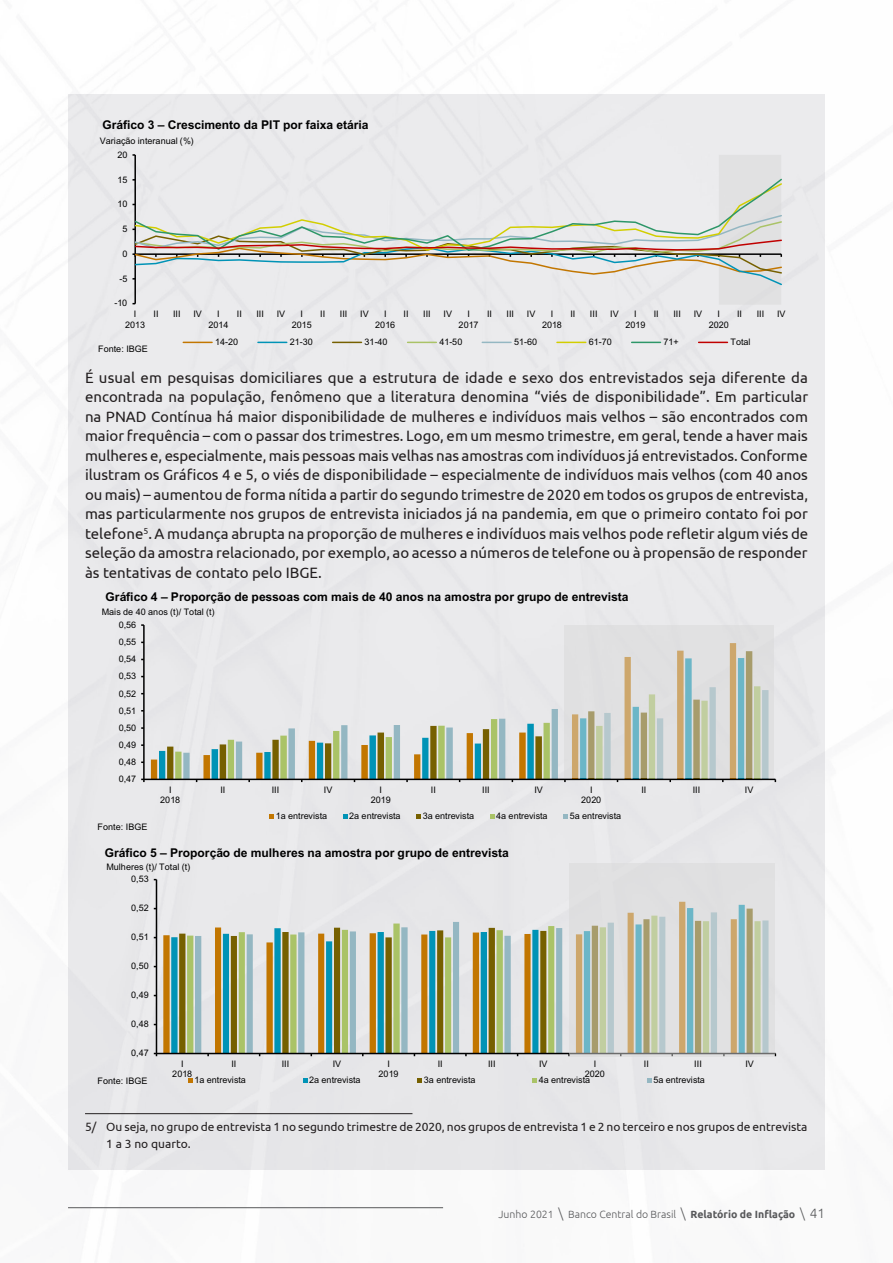
<style>
.page{position:relative;width:893px;height:1263px;background:#fff}
.page>*{position:absolute;margin:0;border:0;box-sizing:border-box;transform-origin:0 0}
._3__Corpo_de_texto{font:15px/19.5px "Ubuntu";color:#231f20;text-align:justify}
.t1{font:700 12px "Arial";color:#000}
._6__Rodapé{font:12px/17.2px "Ubuntu";letter-spacing:-.005em;color:#231f20}
.t2{font:300 10.5px "Ubuntu";color:#57585a}
.t3{font:9px/10.4px "Arial";color:#000;text-align:center}
.s1{font-size:13.5px}
.s2{font-weight:700}
</style>
<div class="page">
<div style="left:68px;top:94px;width:757px;height:1075px;background:#ececee"></div>
<hr style="left:68px;top:1207px;width:375px;height:1px;background:#57585a">
<hr style="left:85px;top:1113px;width:327px;height:1px;background:#231f20">
<svg style="left:183px;top:709px;width:585px;height:70px"></svg>
<hr style="left:143px;top:625px;width:2px;height:154px;background:#000">
<hr style="left:144px;top:779px;width:631px;height:1px;background:#000">
<svg style="left:270px;top:814px;width:4px;height:5px"></svg>
<svg style="left:343px;top:814px;width:4px;height:5px"></svg>
<svg style="left:416px;top:814px;width:5px;height:5px"></svg>
<svg style="left:490px;top:814px;width:5px;height:5px"></svg>
<svg style="left:563px;top:814px;width:5px;height:5px"></svg>
<div style="left:564px;top:625px;width:210px;height:152px;background:#d9d9d9;opacity:.5"></div>
<svg style="left:163px;top:935px;width:8px;height:118px"></svg>
<svg style="left:171px;top:937px;width:8px;height:116px"></svg>
<svg style="left:179px;top:933px;width:8px;height:120px"></svg>
<svg style="left:195px;top:921px;width:374px;height:132px"></svg>
<hr style="left:156px;top:880px;width:1px;height:173px;background:#000">
<hr style="left:156px;top:1053px;width:619px;height:1px;background:#000">
<svg style="left:188px;top:1078px;width:5px;height:4px"></svg>
<svg style="left:303px;top:1078px;width:5px;height:4px"></svg>
<svg style="left:418px;top:1078px;width:4px;height:4px"></svg>
<svg style="left:532px;top:1078px;width:5px;height:4px"></svg>
<svg style="left:647px;top:1078px;width:5px;height:4px"></svg>
<div style="left:569px;top:863px;width:206px;height:194px;background:#d9d9d9;opacity:.5"></div>
<svg style="left:132px;top:154px;width:650px;height:151px"></svg>
<svg style="left:183px;top:342px;width:29px;height:1px"></svg>
<svg style="left:258px;top:342px;width:29px;height:1px"></svg>
<svg style="left:333px;top:342px;width:28px;height:1px"></svg>
<svg style="left:408px;top:342px;width:28px;height:1px"></svg>
<svg style="left:482px;top:342px;width:29px;height:1px"></svg>
<svg style="left:557px;top:342px;width:29px;height:1px"></svg>
<svg style="left:632px;top:342px;width:28px;height:1px"></svg>
<svg style="left:699px;top:342px;width:28px;height:1px"></svg>
<p class="t1" style="left:102px;top:118px;width:268px">Gráfico 3 – Crescimento da PIT por faixa etária</p>
<p class="t3" style="left:100px;top:136px;width:96px">Variação interanual (%)</p>
<p class="t3" style="left:117px;top:150px;width:12px">20</p>
<p class="t3" style="left:117px;top:174px;width:12px">15</p>
<p class="t3" style="left:117px;top:199px;width:12px">10</p>
<p class="t3" style="left:122px;top:224px;width:7px">5</p>
<p class="t3" style="left:122px;top:249px;width:7px">0</p>
<p class="t3" style="left:119px;top:273px;width:10px">-5</p>
<p class="t3" style="left:114px;top:298px;width:14px">-10</p>
<p class="t3" style="left:125px;top:309px;width:21px">I<br>2013</p>
<p class="t3" style="left:153px;top:309px;width:7px">II</p>
<p class="t3" style="left:173px;top:309px;width:9px">III</p>
<p class="t3" style="left:193px;top:309px;width:10px">IV</p>
<p class="t3" style="left:209px;top:309px;width:21px">I<br>2014</p>
<p class="t3" style="left:237px;top:309px;width:7px">II</p>
<p class="t3" style="left:256px;top:309px;width:9px">III</p>
<p class="t3" style="left:277px;top:309px;width:10px">IV</p>
<p class="t3" style="left:292px;top:309px;width:21px">I<br>2015</p>
<p class="t3" style="left:320px;top:309px;width:7px">II</p>
<p class="t3" style="left:340px;top:309px;width:9px">III</p>
<p class="t3" style="left:360px;top:309px;width:10px">IV</p>
<p class="t3" style="left:375px;top:309px;width:21px">I<br>2016</p>
<p class="t3" style="left:404px;top:309px;width:7px">II</p>
<p class="t3" style="left:423px;top:309px;width:9px">III</p>
<p class="t3" style="left:444px;top:309px;width:10px">IV</p>
<p class="t3" style="left:459px;top:309px;width:21px">I<br>2017</p>
<p class="t3" style="left:487px;top:309px;width:7px">II</p>
<p class="t3" style="left:507px;top:309px;width:9px">III</p>
<p class="t3" style="left:527px;top:309px;width:10px">IV</p>
<p class="t3" style="left:542px;top:309px;width:21px">I<br>2018</p>
<p class="t3" style="left:570px;top:309px;width:7px">II</p>
<p class="t3" style="left:590px;top:309px;width:9px">III</p>
<p class="t3" style="left:610px;top:309px;width:10px">IV</p>
<p class="t3" style="left:625px;top:309px;width:21px">I<br>2019</p>
<p class="t3" style="left:654px;top:309px;width:7px">II</p>
<p class="t3" style="left:673px;top:309px;width:9px">III</p>
<p class="t3" style="left:694px;top:309px;width:10px">IV</p>
<p class="t3" style="left:709px;top:309px;width:21px">I<br>2020</p>
<p class="t3" style="left:737px;top:309px;width:7px">II</p>
<p class="t3" style="left:757px;top:309px;width:9px">III</p>
<p class="t3" style="left:777px;top:309px;width:10px">IV</p>
<p class="t3" style="left:98px;top:344px;width:51px">Fonte: IBGE</p>
<p class="t3" style="left:215px;top:337px;width:25px">14-20</p>
<p class="t3" style="left:290px;top:337px;width:25px">21-30</p>
<p class="t3" style="left:365px;top:337px;width:25px">31-40</p>
<p class="t3" style="left:439px;top:337px;width:25px">41-50</p>
<p class="t3" style="left:514px;top:337px;width:25px">51-60</p>
<p class="t3" style="left:589px;top:337px;width:25px">61-70</p>
<p class="t3" style="left:664px;top:337px;width:17px">71+</p>
<p class="t3" style="left:731px;top:337px;width:21px">Total</p>
<p class="_3__Corpo_de_texto" style="left:85px;top:367px;width:725px">É usual em pesquisas domiciliares que a estrutura de idade e sexo dos entrevistados seja diferente da encontrada na população, fenômeno que a literatura denomina “viés de disponibilidade”. Em particular na PNAD Contínua há maior disponibilidade de mulheres e indivíduos mais velhos – são encontrados com maior frequência – com o passar dos trimestres. Logo, em um mesmo trimestre, em geral, tende a haver mais mulheres e, especialmente, mais pessoas mais velhas nas amostras com indivíduos já entrevistados. Conforme ilustram os Gráficos 4 e 5, o viés de disponibilidade – especialmente de indivíduos mais velhos (com 40 anos ou mais) – aumentou de forma nítida a partir do segundo trimestre de 2020 em todos os grupos de entrevista, mas particularmente nos grupos de entrevista iniciados já na pandemia, em que o primeiro contato foi por telefone<sup>5</sup>. A mudança abrupta na proporção de mulheres e indivíduos mais velhos pode refletir algum viés de seleção da amostra relacionado, por exemplo, ao acesso a números de telefone ou à propensão de responder às tentativas de contato pelo IBGE.</p>
<p class="t1" style="left:106px;top:590px;width:524px">Gráfico 4 – Proporção de pessoas com mais de 40 anos na amostra por grupo de entrevista</p>
<p class="t3" style="left:102px;top:607px;width:114px">Mais de 40 anos (t)/ Total (t)</p>
<p class="t3" style="left:119px;top:620px;width:19px">0,56</p>
<p class="t3" style="left:119px;top:637px;width:19px">0,55</p>
<p class="t3" style="left:119px;top:654px;width:19px">0,54</p>
<p class="t3" style="left:119px;top:671px;width:19px">0,53</p>
<p class="t3" style="left:119px;top:688px;width:19px">0,52</p>
<p class="t3" style="left:119px;top:705px;width:19px">0,51</p>
<p class="t3" style="left:119px;top:723px;width:19px">0,50</p>
<p class="t3" style="left:119px;top:740px;width:19px">0,49</p>
<p class="t3" style="left:119px;top:757px;width:19px">0,48</p>
<p class="t3" style="left:119px;top:774px;width:19px">0,47</p>
<p class="t3" style="left:98px;top:821px;width:51px">Fonte: IBGE</p>
<p class="t3" style="left:160px;top:785px;width:21px">I<br>2018</p>
<p class="t3" style="left:220px;top:785px;width:7px">II</p>
<p class="t3" style="left:272px;top:785px;width:9px">III</p>
<p class="t3" style="left:324px;top:785px;width:10px">IV</p>
<p class="t3" style="left:371px;top:785px;width:21px">I<br>2019</p>
<p class="t3" style="left:431px;top:785px;width:7px">II</p>
<p class="t3" style="left:482px;top:785px;width:9px">III</p>
<p class="t3" style="left:534px;top:785px;width:10px">IV</p>
<p class="t3" style="left:581px;top:785px;width:21px">I<br>2020</p>
<p class="t3" style="left:641px;top:785px;width:7px">II</p>
<p class="t3" style="left:693px;top:785px;width:9px">III</p>
<p class="t3" style="left:745px;top:785px;width:10px">IV</p>
<p class="t3" style="left:276px;top:811px;width:53px">1a entrevista</p>
<p class="t3" style="left:349px;top:811px;width:53px">2a entrevista</p>
<p class="t3" style="left:423px;top:811px;width:53px">3a entrevista</p>
<p class="t3" style="left:496px;top:811px;width:53px">4a entrevista</p>
<p class="t3" style="left:570px;top:811px;width:53px">5a entrevista</p>
<p class="t1" style="left:105px;top:846px;width:406px">Gráfico 5 – Proporção de mulheres na amostra por grupo de entrevista</p>
<p class="t3" style="left:106px;top:862px;width:85px">Mulheres (t)/ Total (t)</p>
<p class="t3" style="left:131px;top:874px;width:19px">0,53</p>
<p class="t3" style="left:131px;top:903px;width:19px">0,52</p>
<p class="t3" style="left:131px;top:932px;width:19px">0,51</p>
<p class="t3" style="left:131px;top:961px;width:19px">0,50</p>
<p class="t3" style="left:131px;top:990px;width:19px">0,49</p>
<p class="t3" style="left:131px;top:1019px;width:19px">0,48</p>
<p class="t3" style="left:131px;top:1048px;width:19px">0,47</p>
<p class="t3" style="left:98px;top:1076px;width:51px">Fonte: IBGE</p>
<p class="t3" style="left:172px;top:1059px;width:21px">I<br>2018</p>
<p class="t3" style="left:231px;top:1059px;width:7px">II</p>
<p class="t3" style="left:282px;top:1059px;width:9px">III</p>
<p class="t3" style="left:333px;top:1059px;width:10px">IV</p>
<p class="t3" style="left:379px;top:1059px;width:21px">I<br>2019</p>
<p class="t3" style="left:438px;top:1059px;width:7px">II</p>
<p class="t3" style="left:488px;top:1059px;width:9px">III</p>
<p class="t3" style="left:539px;top:1059px;width:10px">IV</p>
<p class="t3" style="left:585px;top:1059px;width:21px">I<br>2020</p>
<p class="t3" style="left:644px;top:1059px;width:7px">II</p>
<p class="t3" style="left:694px;top:1059px;width:9px">III</p>
<p class="t3" style="left:745px;top:1059px;width:10px">IV</p>
<p class="t3" style="left:194px;top:1075px;width:53px">1a entrevista</p>
<p class="t3" style="left:309px;top:1075px;width:53px">2a entrevista</p>
<p class="t3" style="left:424px;top:1075px;width:53px">3a entrevista</p>
<p class="t3" style="left:539px;top:1075px;width:53px">4a entrevista</p>
<p class="t3" style="left:653px;top:1075px;width:53px">5a entrevista</p>
<p class="_6__Rodapé" style="left:106px;top:1118px;width:703px;text-indent:-21px">5/ Ou seja, no grupo de entrevista 1 no segundo trimestre de 2020, nos grupos de entrevista 1 e 2 no terceiro e nos grupos de entrevista<br>1 a 3 no quarto.</p>
<p class="t2" style="left:498px;top:1208px;width:328px">Junho 2021 <span class="s1">\</span> Banco Central do Brasil <span class="s1">\</span> <span class="s2">Relatório de Inflação</span> <span class="s1">\ 41</span></p>
</div>
